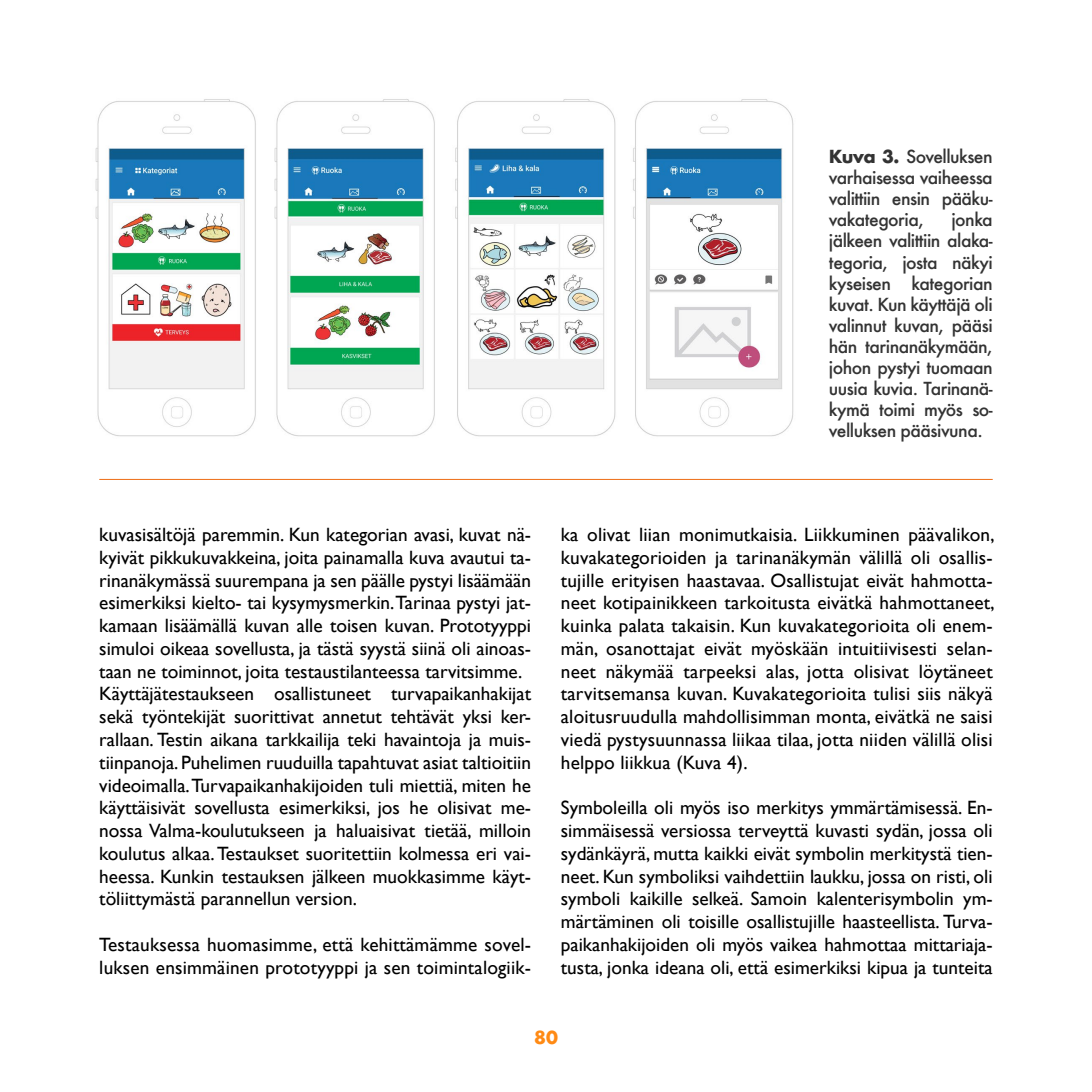
<style>
.page{position:relative;width:1092px;height:1092px;background:#fff}
.page>*{position:absolute;margin:0;border:0;box-sizing:border-box;transform-origin:0 0}
.t1{font:19.25px/22.8px "Gill Sans";color:#000}
.t2{font:500 17.5px/21px "Futura";letter-spacing:-.03em;color:#333;text-align:justify}
.t3{font:700 17.5px "Futura";color:#ff8a14}
.s1{font-weight:700}
</style>
<div class="page">
<img style="left:95px;top:99px;width:699px;height:338px">
<hr style="left:99px;top:479px;width:893px;height:1px;background:#ed6c15">
<p class="t2" style="left:828px;top:146px;width:165px"><span class="s1">Kuva 3.</span> Sovelluksen varhaisessa vaiheessa valittiin ensin pääku&shy;vakategoria,</p>
<p class="t2" style="left:828px;top:209px;width:165px;text-indent:122px">jonka jälkeen valittiin alaka&shy;tegoria, josta näkyi kyseisen kategorian kuvat. Kun käyttäjä oli valinnut kuvan, pääsi hän tarinanäkymään, johon pystyi tuomaan uusia kuvia. Tarinanä&shy;kymä toimi myös so&shy;velluksen pääsivuna.</p>
<p class="t1" style="left:99px;top:523px;width:433px">kuvasisältöjä paremmin. Kun kategorian avasi, kuvat nä&shy;kyivät pikkukuvakkeina, joita painamalla kuva avautui ta&shy;rinanäkymässä suurempana ja sen päälle pystyi lisäämään esimerkiksi kielto- tai kysymysmerkin. Tarinaa pystyi jat&shy;kamaan lisäämällä kuvan alle toisen kuvan. Prototyyppi simuloi oikeaa sovellusta, ja tästä syystä siinä oli ainoas&shy;taan ne toiminnot, joita testaustilanteessa tarvitsimme.<br>Käyttäjätestaukseen osallistuneet turvapaikanhakijat sekä työntekijät suorittivat annetut tehtävät yksi ker&shy;rallaan. Testin aikana tarkkailija teki havaintoja ja muis&shy;tiinpanoja. Puhelimen ruuduilla tapahtuvat asiat taltioitiin videoimalla. Turvapaikanhakijoiden tuli miettiä, miten he käyttäisivät sovellusta esimerkiksi, jos he olisivat me&shy;nossa Valma-koulutukseen ja haluaisivat tietää, milloin koulutus alkaa. Testaukset suoritettiin kolmessa eri vai&shy;heessa. Kunkin testauksen jälkeen muokkasimme käyt&shy;töliittymästä parannellun version.</p>
<p class="t1" style="left:99px;top:932px;width:433px">Testauksessa huomasimme, että kehittämämme sovel&shy;luksen ensimmäinen prototyyppi ja sen toimintalogiik-</p>
<p class="t1" style="left:561px;top:523px;width:435px;text-align:justify">ka olivat liian monimutkaisia. Liikkuminen päävalikon, kuvakategorioiden ja tarinanäkymän välillä oli osallis&shy;tujille erityisen haastavaa. Osallistujat eivät hahmotta&shy;neet kotipainikkeen tarkoitusta eivätkä hahmottaneet, kuinka palata takaisin. Kun kuvakategorioita oli enem&shy;män, osanottajat eivät myöskään intuitiivisesti selan&shy;neet näkymää tarpeeksi alas, jotta olisivat löytäneet tarvitsemansa kuvan. Kuvakategorioita tulisi siis näkyä aloitusruudulla mahdollisimman monta, eivätkä ne saisi viedä pystysuunnassa liikaa tilaa, jotta niiden välillä olisi helppo liikkua (Kuva 4).</p>
<p class="t1" style="left:561px;top:796px;width:433px;text-align:justify">Symboleilla oli myös iso merkitys ymmärtämisessä. En&shy;simmäisessä versiossa terveyttä kuvasti sydän, jossa oli sydänkäyrä, mutta kaikki eivät symbolin merkitystä tien&shy;neet. Kun symboliksi vaihdettiin laukku, jossa on risti, oli symboli kaikille selkeä. Samoin kalenterisymbolin ym&shy;märtäminen oli toisille osallistujille haasteellista. Turva&shy;paikanhakijoiden oli myös vaikea hahmottaa mittariaja&shy;tusta, jonka ideana oli, että esimerkiksi kipua ja tunteita</p>
<p class="t3" style="left:534px;top:1025px;width:25px">80</p>
</div>
